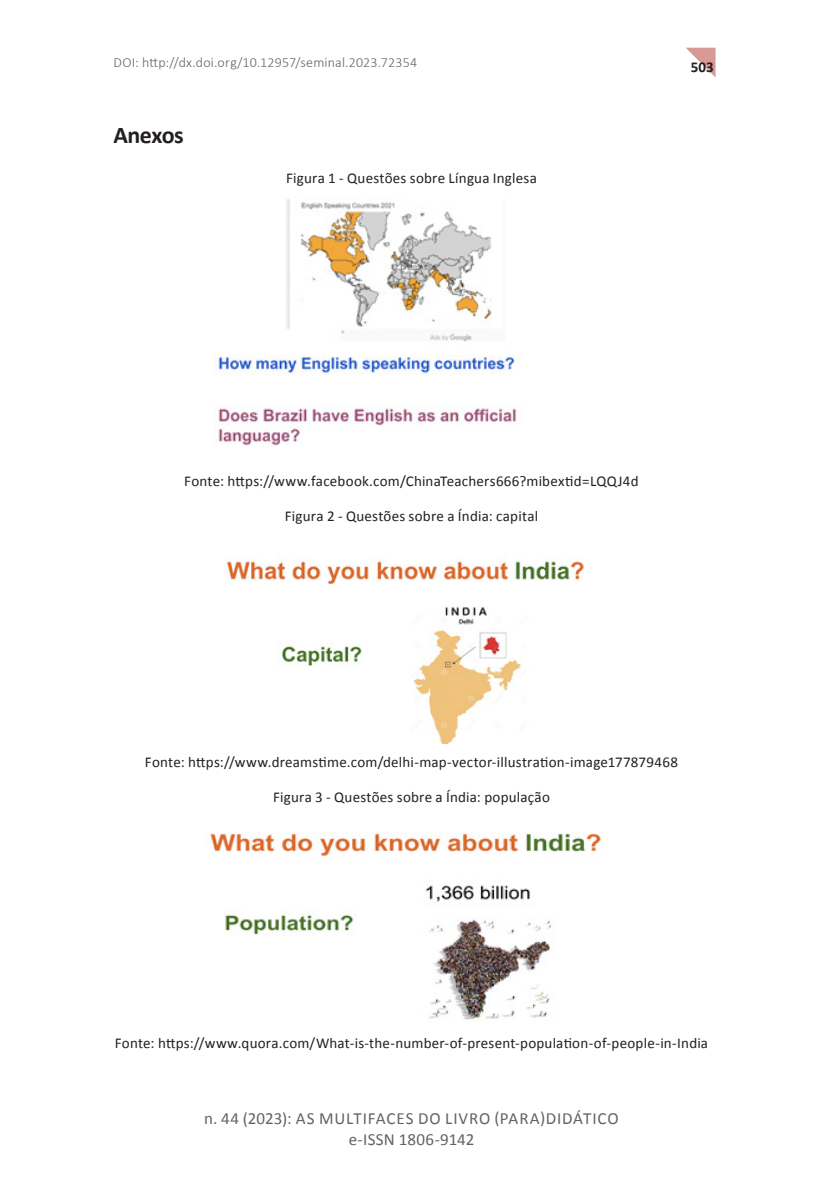
<style>
.page{position:relative;width:823px;height:1191px;background:#fff}
.page>*{position:absolute;margin:0;border:0;box-sizing:border-box;transform-origin:0 0}
.SUBTITULO{font:700 24px "Calibri";letter-spacing:-.025em;color:#231f20}
.t1{font:17px/20.4px "Calibri";letter-spacing:.04em;color:#636366;text-align:center}
.legenda_IMG{font:15px "Calibri";letter-spacing:.015em;color:#231f20}
.t2{font:700 15px "Calibri";color:#231f20}
.t3{font:300 14px "Calibri";letter-spacing:.015em;color:#636366}
</style>
<div class="page">
<svg style="left:686px;top:48px;width:29px;height:29px"></svg>
<img style="left:214px;top:199px;width:305px;height:247px">
<img style="left:226px;top:555px;width:358px;height:188px">
<img style="left:208px;top:832px;width:393px;height:189px">
<p class="t3" style="left:113px;top:54px;width:305px">DOI: http://dx.doi.org/10.12957/seminal.2023.72354</p>
<p class="SUBTITULO" style="left:113px;top:119px;width:72px">Anexos</p>
<p class="legenda_IMG" style="left:286px;top:169px;width:252px">Figura 1 - Questões sobre Língua Inglesa</p>
<p class="t2" style="left:690px;top:57px;width:24px">503</p>
<p class="legenda_IMG" style="left:184px;top:471px;width:455px">Fonte: https://www.facebook.com/ChinaTeachers666?mibextid=LQQJ4d</p>
<p class="legenda_IMG" style="left:284px;top:506px;width:255px">Figura 2 - Questões sobre a Índia: capital</p>
<p class="legenda_IMG" style="left:145px;top:752px;width:534px">Fonte: https://www.dreamstime.com/delhi-map-vector-illustration-image177879468</p>
<p class="legenda_IMG" style="left:273px;top:787px;width:278px">Figura 3 - Questões sobre a Índia: população</p>
<p class="legenda_IMG" style="left:115px;top:1033px;width:594px">Fonte: https://www.quora.com/What-is-the-number-of-present-population-of-people-in-India</p>
<p class="t1" style="left:204px;top:1108px;width:416px">n. 44 (2023): AS MULTIFACES DO LIVRO (PARA)DIDÁTICO e-ISSN 1806-9142</p>
</div>
